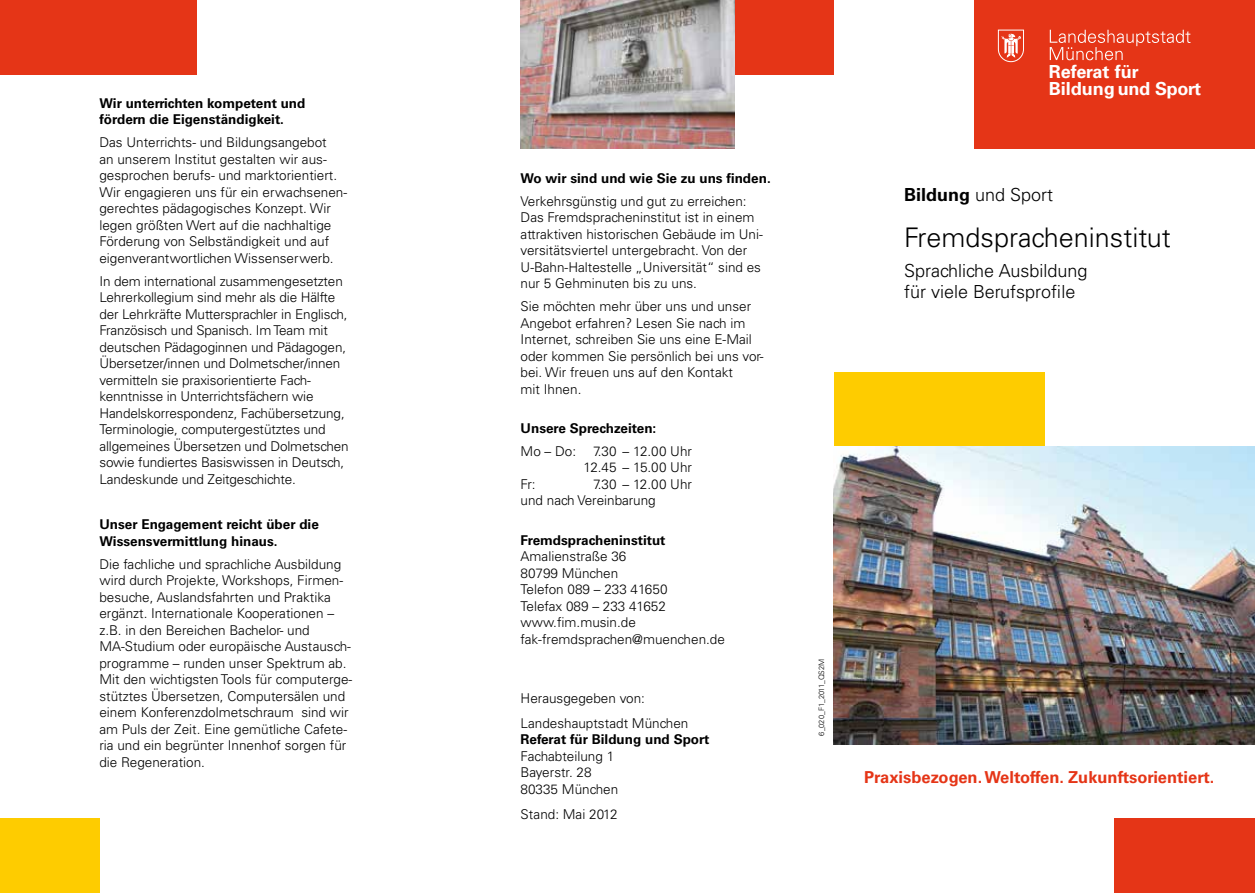
<style>
.page{position:relative;width:1255px;height:893px;background:#fff}
.page>*{position:absolute;margin:0;border:0;box-sizing:border-box;transform-origin:0 0}
.t1{font:300 27px "Univers LT";color:#000}
.t2{font:300 18px/21px "Univers LT";color:#000}
.t3{font:700 18px/17.2px "Univers";color:#fff}
.t4{font:700 16.5px "Univers LT";color:#e53517}
.t5{font:300 13.5px/16.5px "Univers LT";color:#000}
.t6{font:700 13.5px/16.5px "Univers LT";color:#000}
.t7{font:300 7.5px "Univers LT";color:#000}
.s1{font-weight:700}
</style>
<div class="page">
<div style="left:974px;top:0;width:280px;height:149px;background:#e53517"></div>
<svg style="left:1049px;top:30px;width:141px;height:30px"></svg>
<svg style="left:997px;top:30px;width:27px;height:32px"></svg>
<div style="left:1114px;top:819px;width:140px;height:74px;background:#e53517"></div>
<div style="left:833px;top:372px;width:211px;height:74px;background:#fecc00"></div>
<div style="left:734px;top:0;width:100px;height:74px;background:#e53517"></div>
<div style="left:0;top:819px;width:99px;height:74px;background:#fecc00"></div>
<img style="left:833px;top:446px;width:421px;height:298px">
<div style="left:0;top:0;width:197px;height:74px;background:#e53517"></div>
<img style="left:521px;top:0;width:213px;height:149px">
<p class="t6" style="left:99px;top:95px;width:207px">Wir unterrichten kompetent und fördern die Eigenständigkeit.</p>
<p class="t5" style="left:99px;top:134px;width:249px">Das Unterrichts- und Bildungsangebot<br>an unserem Institut gestalten wir aus&shy;gesprochen berufs- und marktorientiert.<br>Wir engagieren uns für ein erwachsenen&shy;gerechtes pädagogisches Konzept. Wir legen größten Wert auf die nachhaltige Förderung von Selbständigkeit und auf eigenverantwortlichen Wissenserwerb.</p>
<p class="t5" style="left:99px;top:273px;width:251px">In dem international zusammengesetzten Lehrerkollegium sind mehr als die Hälfte der Lehrkräfte Muttersprachler in Englisch, Französisch und Spanisch. Im Team mit deutschen Pädagoginnen und Pädagogen, Übersetzer/innen und Dolmetscher/innen vermitteln sie praxisorientierte Fach&shy;kenntnisse in Unterrichtsfächern wie Handelskorrespondenz, Fachübersetzung, Terminologie, computergestütztes und allgemeines Übersetzen und Dolmetschen sowie fundiertes Basiswissen in Deutsch, Landeskunde und Zeitgeschichte.</p>
<p class="t6" style="left:99px;top:516px;width:221px">Unser Engagement reicht über die<br>Wissensvermittlung hinaus.</p>
<p class="t5" style="left:99px;top:556px;width:254px">Die fachliche und sprachliche Ausbildung wird durch Projekte, Workshops, Firmen&shy;besuche, Auslandsfahrten und Praktika ergänzt. Internationale Kooperationen – z.B. in den Bereichen Bachelor- und MA-Studium oder europäische Austausch&shy;programme – runden unser Spektrum ab.<br>Mit den wichtigsten Tools für computerge&shy;stütztes Übersetzen, Computersälen und einem Konferenzdolmetschraum sind wir am Puls der Zeit. Eine gemütliche Cafete&shy;ria und ein begrünter Innenhof sorgen für die Regeneration.</p>
<p class="t6" style="left:520px;top:170px;width:252px">Wo wir sind und wie Sie zu uns finden.</p>
<p class="t5" style="left:520px;top:193px;width:244px">Verkehrsgünstig und gut zu erreichen:<br>Das Fremdspracheninstitut ist in einem attraktiven historischen Gebäude im Uni&shy;versitätsviertel untergebracht. Von der U-Bahn-Haltestelle „Universität“ sind es nur 5 Gehminuten bis zu uns.</p>
<p class="t5" style="left:520px;top:298px;width:244px">Sie möchten mehr über uns und unser<br>Angebot erfahren? Lesen Sie nach im<br>Internet, schreiben Sie uns eine E-Mail oder kommen Sie persönlich bei uns vor&shy;bei. Wir freuen uns auf den Kontakt<br>mit Ihnen.</p>
<p class="t6" style="left:520px;top:420px;width:137px">Unsere Sprechzeiten:</p>
<p class="t5" style="left:520px;top:443px;width:57px">Mo – Do:</p>
<p class="t5" style="left:583px;top:443px;width:110px;text-align:right">7.30 – 12.00 Uhr<br>12.45 – 15.00 Uhr</p>
<p class="t5" style="left:520px;top:476px;width:17px">Fr:</p>
<p class="t5" style="left:520px;top:476px;width:173px;text-indent:73px">7.30 – 12.00 Uhr und nach Vereinbarung</p>
<p class="t6" style="left:520px;top:532px;width:146px">Fremdspracheninstitut</p>
<p class="t5" style="left:520px;top:548px;width:206px">Amalienstraße 36<br>80799 München<br>Telefon 089 – 233 41650<br>Telefax 089 – 233 41652 www.fim.musin.de fak-fremdsprachen@muenchen.de</p>
<p class="t5" style="left:520px;top:685px;width:169px;line-height:25px">Herausgegeben von:<br>Landeshauptstadt München</p>
<p class="t6" style="left:520px;top:731px;width:190px">Referat für Bildung und Sport</p>
<p class="t5" style="left:520px;top:747px;width:99px">Fachabteilung 1<br>Bayerstr. 28<br>80335 München</p>
<p class="t5" style="left:520px;top:805px;width:98px">Stand: Mai 2012</p>
<h2 class="t3" style="left:1048px;top:63px;width:154px">Referat für<br>Bildung und Sport</h2>
<h2 class="t2" style="left:904px;top:184px;width:151px"><span class="s1">Bildung</span> und Sport</h2>
<h1 class="t1" style="left:904px;top:221px;width:268px">Fremdspracheninstitut</h1>
<h2 class="t2" style="left:904px;top:260px;width:185px">Sprachliche Ausbildung für viele Berufsprofile</h2>
<p class="t7" style="left:816px;top:736px;width:78px;rotate:-90deg">6_020_F1_2011_QS2M</p>
<p class="t4" style="left:864px;top:767px;width:352px">Praxisbezogen. Weltoffen. Zukunftsorientiert.</p>
</div>
